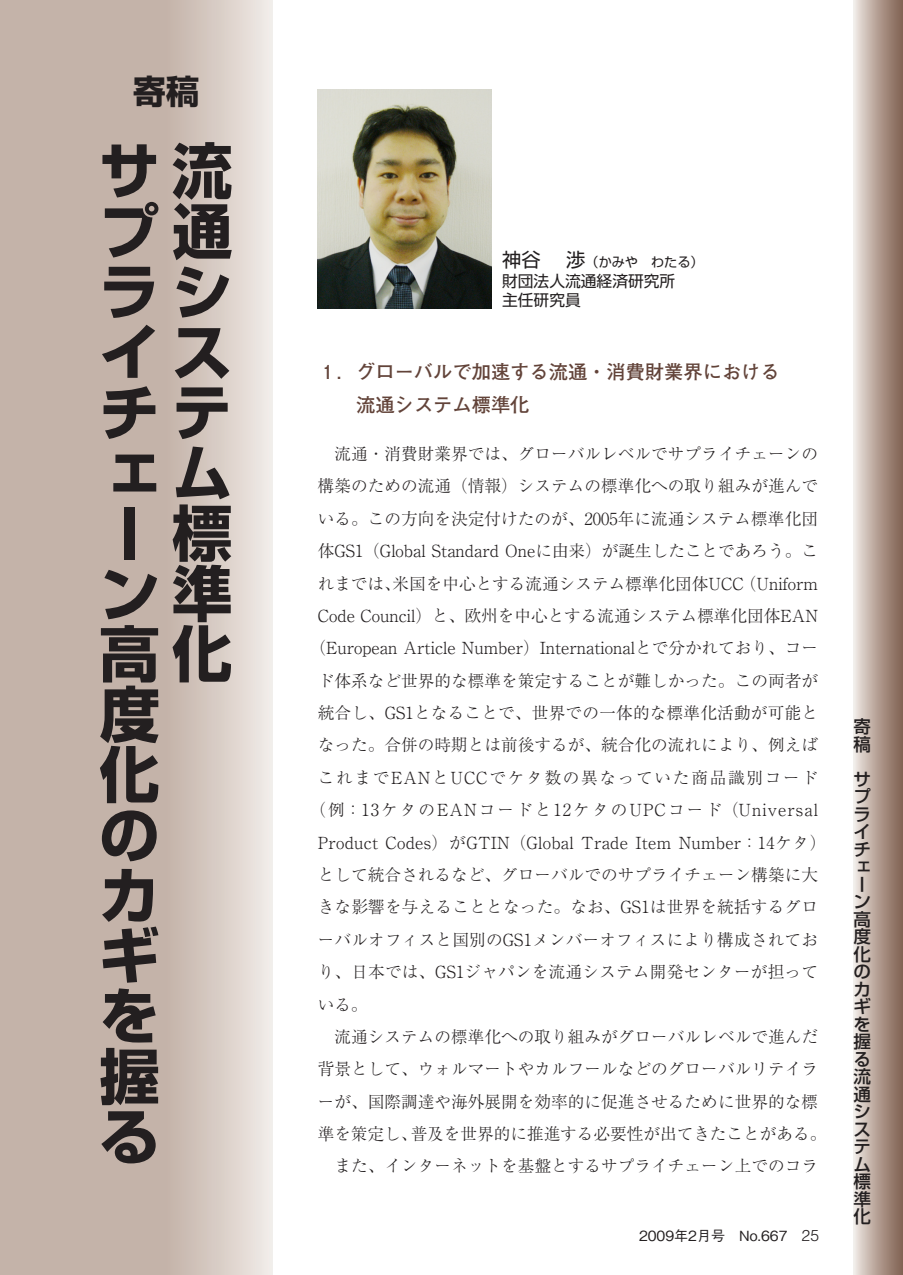
<style>
.page{position:relative;width:903px;height:1275px;background:#fff}
.page>*{position:absolute;margin:0;border:0;box-sizing:border-box;transform-origin:0 0}
.寄稿タテ-見出し{font:700 60.38px/60.4px "Shin Go Pr 5";color:#231f20}
.寄稿タテ-見出し-2{font:700 33.25px "Shin Go Pr 5";color:#231f20}
.寄稿タテ-タイトル大{font:700 19.25px/32.4px "Futo Go B101 Pr 5";color:#624339}
.t1{font:500 17.5px/17.5px "Shin Go Pr 5";color:#231f20}
.寄稿タテ-本文{font:300 16.62px/32.4px "Ryumin Pr 5";letter-spacing:.005em;color:#231f20}
.寄稿タテ-本文-2{font:300 16.62px "Ryumin Pr 5";letter-spacing:.125em;color:#231f20}
.寄稿タテ-本文-3{font:300 16.62px "Ryumin Pr 5";letter-spacing:.105em;color:#231f20}
.寄稿タテ-氏名_肩書き{font:15.75px "Shin Go Pr 5";color:#231f20}
.t2{font:500 14px "Gothic BBB Pr 5";color:#231f20}
.寄稿タテ-氏名_肩書き-2{font:13.12px "Shin Go Pr 5";color:#231f20}
.s1{font-size:19.25px}
.s2{font-family:"Helvetica";font-weight:300;font-size:15.75px}
</style>
<div class="page">
<div style="left:0;top:0;width:166px;height:1275px;background:#c4b3a9"></div>
<div style="left:166px;top:0;width:107px;height:1275px;background:linear-gradient(to right,#c3b1a7,#f1ece9)"></div>
<div style="left:853px;top:0;width:50px;height:1275px;background:linear-gradient(to right,#efe7e2,#7f5f4f)"></div>
<img style="left:318px;top:89px;width:173px;height:219px">
<p class="寄稿タテ-見出し-2" style="left:133px;top:65px;width:68px">寄稿</p>
<p class="寄稿タテ-見出し" style="left:99px;top:137px;width:134px">サ流プ通ラシイスチテェムー<br>ン準高化度化<br>の<br>カ<br>ギ<br>を<br>握<br>る</p>
<p class="寄稿タテ-見出し" style="left:172px;top:499px;width:61px">標</p>
<p class="寄稿タテ-氏名_肩書き-2" style="left:502px;top:251px;width:203px"><span class="s1">神谷　 渉</span>（かみや　わたる）</p>
<p class="寄稿タテ-氏名_肩書き" style="left:502px;top:268px;width:175px">財団法人流通経済研究所</p>
<p class="寄稿タテ-氏名_肩書き" style="left:502px;top:287px;width:80px">主任研究員</p>
<p class="寄稿タテ-タイトル大" style="left:356px;top:354px;width:425px;text-indent:-38px">₁．グローバルで加速する流通・消費財業界における流通システム標準化</p>
<p class="寄稿タテ-本文" style="left:318px;top:436px;width:502px">　流通・消費財業界では、グローバルレベルでサプライチェーンの</p>
<p class="寄稿タテ-本文" style="left:318px;top:469px;width:502px">構築のための流通（情報）システムの標準化への取り組みが進んで</p>
<p class="寄稿タテ-本文" style="left:318px;top:501px;width:502px">いる。この方向を決定付けたのが、2005年に流通システム標準化団</p>
<p class="寄稿タテ-本文" style="left:318px;top:533px;width:502px">体GS1（Global Standard Oneに由来）が誕生したことであろう。こ</p>
<p class="寄稿タテ-本文" style="left:318px;top:566px;width:502px">れまでは、米国を中心とする流通システム標準化団体UCC（Uniform</p>
<p class="寄稿タテ-本文" style="left:318px;top:598px;width:502px">Code Council）と、欧州を中心とする流通システム標準化団体EAN</p>
<p class="寄稿タテ-本文" style="left:309px;top:631px;width:510px">（European Article Number）Internationalとで分かれており、コー</p>
<p class="寄稿タテ-本文" style="left:318px;top:663px;width:502px">ド体系など世界的な標準を策定することが難しかった。この両者が</p>
<p class="寄稿タテ-本文" style="left:318px;top:695px;width:502px">統合し、GS1となることで、世界での一体的な標準化活動が可能と</p>
<p class="寄稿タテ-本文" style="left:318px;top:728px;width:502px">なった。合併の時期とは前後するが、統合化の流れにより、例えば</p>
<p class="寄稿タテ-本文-3" style="left:318px;top:765px;width:502px">これまでEANとUCCでケタ数の異なっていた商品識別コード</p>
<p class="寄稿タテ-本文-2" style="left:309px;top:797px;width:510px">（例：13ケタのEANコードと12ケタのUPCコード（Universal</p>
<p class="寄稿タテ-本文" style="left:318px;top:825px;width:510px">Product Codes）がGTIN（Global Trade Item Number：14ケタ）</p>
<p class="寄稿タテ-本文" style="left:318px;top:857px;width:502px">として統合されるなど、グローバルでのサプライチェーン構築に大</p>
<p class="寄稿タテ-本文" style="left:318px;top:890px;width:502px">きな影響を与えることとなった。なお、GS1は世界を統括するグロ</p>
<p class="寄稿タテ-本文" style="left:318px;top:922px;width:502px">ーバルオフィスと国別のGS1メンバーオフィスにより構成されてお</p>
<p class="寄稿タテ-本文" style="left:318px;top:954px;width:502px">り、日本では、GS1ジャパンを流通システム開発センターが担って</p>
<p class="寄稿タテ-本文" style="left:318px;top:987px;width:51px">いる。</p>
<p class="寄稿タテ-本文" style="left:318px;top:1019px;width:510px">　流通システムの標準化への取り組みがグローバルレベルで進んだ背景として、ウォルマートやカルフールなどのグローバルリテイラーが、国際調達や海外展開を効率的に促進させるために世界的な標準を策定し、普及を世界的に推進する必要性が出てきたことがある。</p>
<p class="寄稿タテ-本文" style="left:318px;top:1149px;width:502px">　また、インターネットを基盤とするサプライチェーン上でのコラ</p>
<p class="t2" style="left:639px;top:1224px;width:182px">2009年2月号　No.667　<span class="s2">25</span></p>
<p class="t1" style="left:853px;top:716px;width:18px">寄稿</p>
<p class="t1" style="left:853px;top:769px;width:19px">サプライチェーン高度化のカギを握る流通システム標準化</p>
</div>
